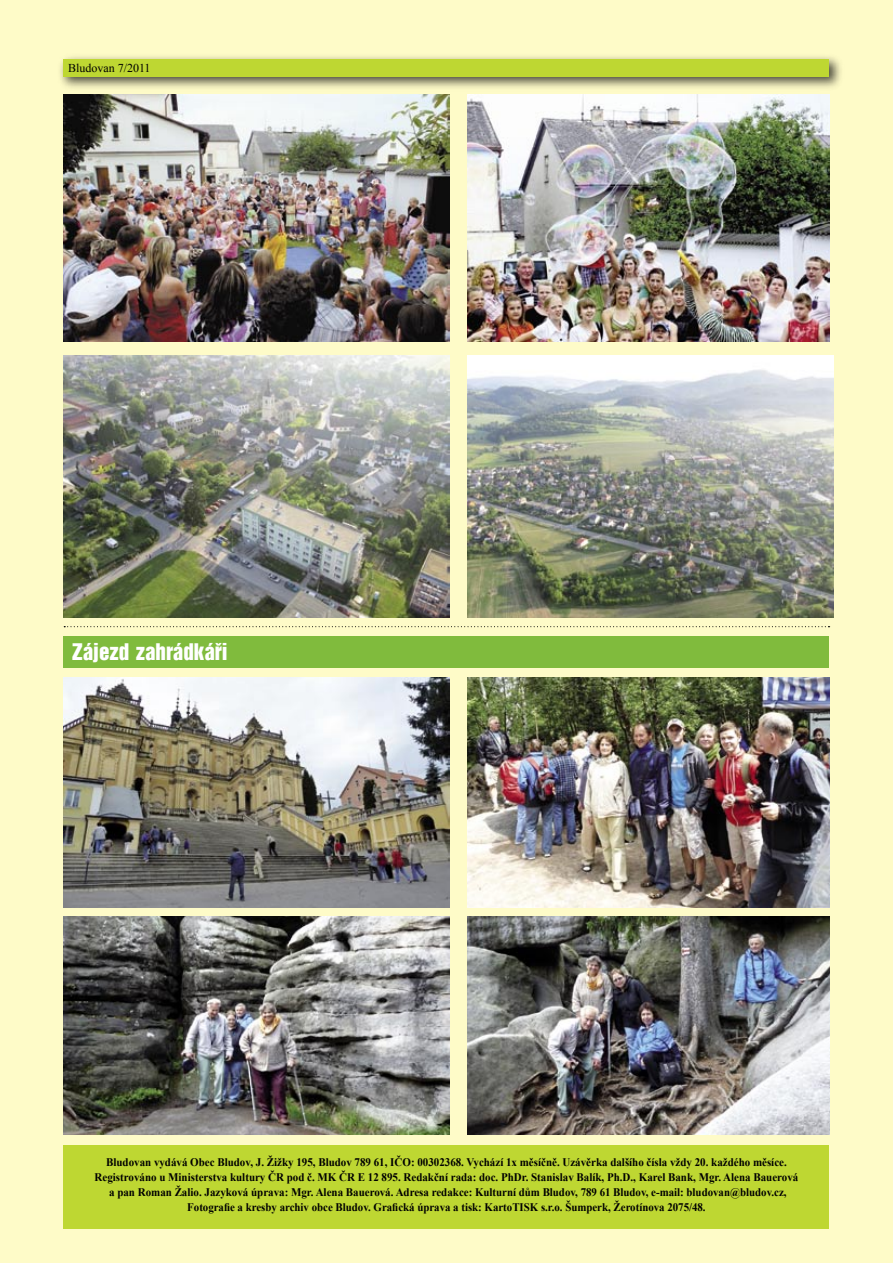
<style>
.page{position:relative;width:893px;height:1263px;background:#fefbc8}
.page>*{position:absolute;margin:0;border:0;box-sizing:border-box;transform-origin:0 0}
.t1{font:21px "Switzerland Inserat CE";color:#fff}
.t2{font:12px "Times New Roman";color:#000}
.t3{font:700 11.55px/15px "Times New Roman";color:#000;text-align:center;scale:.95 1}
</style>
<div class="page">
<div style="left:64px;top:1144px;width:765px;height:84px;background:#bed732"></div>
<div style="left:57px;top:54px;width:787px;height:39px;background:#000;opacity:.7"></div>
<div style="left:64px;top:60px;width:765px;height:17px;background:#bed732"></div>
<div style="left:64px;top:636px;width:765px;height:32px;background:#80bb3d"></div>
<img style="left:64px;top:677px;width:385px;height:230px">
<img style="left:64px;top:916px;width:385px;height:219px">
<img style="left:468px;top:916px;width:361px;height:219px">
<img style="left:468px;top:677px;width:361px;height:230px">
<img style="left:64px;top:95px;width:385px;height:246px">
<img style="left:468px;top:95px;width:361px;height:246px">
<img style="left:64px;top:355px;width:385px;height:262px">
<img style="left:468px;top:355px;width:365px;height:262px">
<svg style="left:64px;top:626px;width:766px;height:1px"></svg>
<p class="t2" style="left:68px;top:60px;width:84px">Bludovan 7/2011</p>
<h1 class="t1" style="left:72px;top:638px;width:157px">Zájezd zahrádkáři</h1>
<p class="t3" style="left:95px;top:1155px;width:742px">Bludovan vydává Obec Bludov, J. Žižky 195, Bludov 789 61, IČO: 00302368. Vychází 1x měsíčně. Uzávěrka dalšího čísla vždy 20. každého měsíce.<br>Registrováno u Ministerstva kultury ČR pod č. MK ČR E 12 895. Redakční rada: doc. PhDr. Stanislav Balík, Ph.D., Karel Bank, Mgr. Alena Bauerová a pan Roman Žalio. Jazyková úprava: Mgr. Alena Bauerová. Adresa redakce: Kulturní dům Bludov, 789 61 Bludov, e-mail: bludovan@bludov.cz, Fotografie a kresby archiv obce Bludov. Grafická úprava a tisk: KartoTISK s.r.o. Šumperk, Žerotínova 2075/48.</p>
</div>
